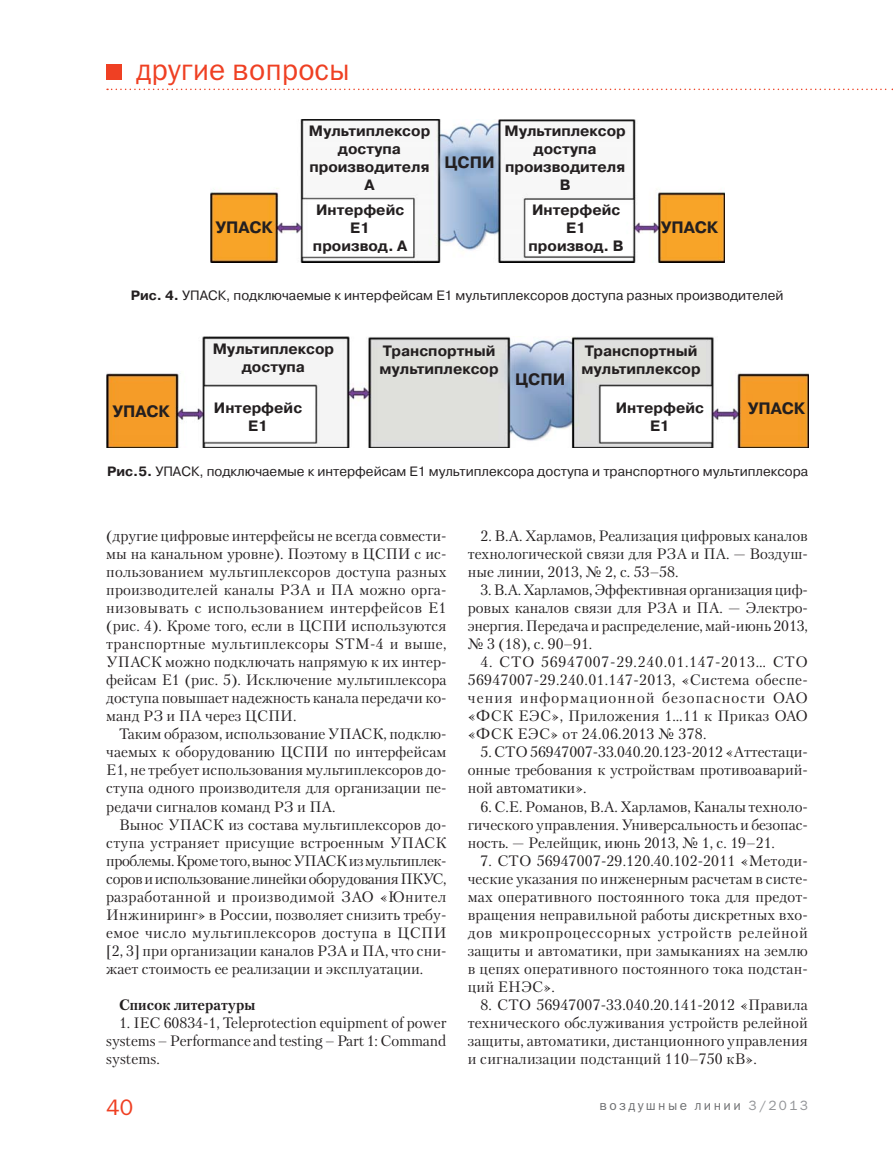
<style>
.page{position:relative;width:893px;height:1170px;background:#fff}
.page>*{position:absolute;margin:0;border:0;box-sizing:border-box;transform-origin:0 0}
.t1{font:30px "Franklin Gothic Book C";color:#ef4023}
.t2{font:22.5px "Franklin Gothic Book C";color:#ef4023}
.t3{font:700 16.5px "Pragmatica C";color:#231f20}
.t4{font:15px/18px "Petersburg C";color:#231f20;text-align:justify}
.t5{font:700 15px/18px "Pragmatica C";color:#231f20;text-align:center}
.t6{font:15px/18px "Petersburg C";color:#212121;text-align:justify}
.t7{font:700 15px "Petersburg C";color:#231f20}
.t8{font:13.5px "Pragmatica C";color:#231f20}
.t9{font:13.5px "Franklin Gothic Book C";letter-spacing:.175em;color:#6d6e70}
.s1{font-weight:700}
.s2{color:#231f20}
.s3{color:#939598}
</style>
<div class="page">
<div style="left:106px;top:64px;width:16px;height:16px;background:#ef4023"></div>
<svg style="left:107px;top:89px;width:786px;height:1px"></svg>
<img style="left:211px;top:119px;width:514px;height:144px">
<img style="left:106px;top:336px;width:703px;height:112px">
<h1 class="t1" style="left:136px;top:53px;width:215px">другие вопросы</h1>
<p class="t5" style="left:309px;top:124px;width:123px">Мультиплексор доступа производителя<br>A</p>
<p class="t3" style="left:445px;top:156px;width:52px">ЦСПИ</p>
<p class="t5" style="left:504px;top:124px;width:123px">Мультиплексор доступа производителя<br>B</p>
<p class="t3" style="left:215px;top:221px;width:59px">УПАСК</p>
<p class="t5" style="left:313px;top:202px;width:96px">Интерфейс<br>Е1 производ. А</p>
<p class="t5" style="left:529px;top:202px;width:97px">Интерфейс<br>Е1 производ. B</p>
<p class="t3" style="left:661px;top:221px;width:59px">УПАСК</p>
<p class="t8" style="left:131px;top:288px;width:654px"><span class="s1">Рис. 4.</span> УПАСК, подключаемые к интерфейсам E1 мультиплексоров доступа разных производителей</p>
<p class="t5" style="left:213px;top:341px;width:123px">Мультиплексор доступа</p>
<p class="t5" style="left:379px;top:343px;width:121px;text-align:left">Транспортный мультиплексор</p>
<p class="t5" style="left:581px;top:343px;width:121px;text-align:left">Транспортный мультиплексор</p>
<p class="t3" style="left:515px;top:373px;width:52px">ЦСПИ</p>
<p class="t3" style="left:112px;top:405px;width:59px">УПАСК</p>
<p class="t3" style="left:748px;top:403px;width:59px">УПАСК</p>
<p class="t5" style="left:214px;top:400px;width:90px">Интерфейс<br>Е1</p>
<p class="t5" style="left:616px;top:400px;width:90px">Интерфейс<br>Е1</p>
<p class="t8" style="left:107px;top:464px;width:703px"><span class="s1">Рис.5.</span> УПАСК, подключаемые к интерфейсам E1 мультиплексора доступа и транспортного мультиплексора</p>
<p class="t4" style="left:106px;top:527px;width:342px">(другие цифровые интерфейсы не всегда совмести&shy;мы на канальном уровне). Поэтому в ЦСПИ с ис&shy;пользованием мультиплексоров доступа разных производителей каналы РЗА и ПА можно орга&shy;низовывать с использованием интерфейсов E1 (рис. 4). Кроме того, если в ЦСПИ используются транспортные мультиплексоры STM-4 и выше, УПАСК можно подключать напрямую к их интер&shy;фейсам E1 (рис. 5). Исключение мультиплексора доступа повышает надежность канала передачи ко&shy;манд РЗ и ПА через ЦСПИ.</p>
<p class="t4" style="left:106px;top:725px;width:342px;text-indent:13px">Таким образом, использование УПАСК, подклю&shy;чаемых к оборудованию ЦСПИ по интерфейсам E1, не требует использования мультиплексоров до&shy;ступа одного производителя для организации пе&shy;редачи сигналов команд РЗ и ПА.</p>
<p class="t4" style="left:106px;top:815px;width:342px;text-indent:13px">Вынос УПАСК из состава мультиплексоров до&shy;ступа устраняет присущие встроенным УПАСК проблемы. Кроме того, вынос УПАСК из мультиплек&shy;соров и использование линейки оборудования ПКУС, разработанной и производимой ЗАО «Юнител Инжиниринг» в России, позволяет снизить требу&shy;емое число мультиплексоров доступа в ЦСПИ [2, 3] при организации каналов РЗА и ПА, что сни&shy;жает стоимость ее реализации и эксплуатации.</p>
<p class="t7" style="left:119px;top:994px;width:138px">Список литературы</p>
<p class="t4" style="left:106px;top:1013px;width:342px;text-indent:13px">1. IEC 60834-1, Teleprotection equipment of power systems – Performance and testing – Part 1: Command systems.</p>
<h2 class="t2" style="left:106px;top:1094px;width:28px">40</h2>
<p class="t6" style="left:468px;top:527px;width:342px;text-indent:13px"><span class="s2">2. В.А. Харламов,</span> Реализация цифровых каналов технологической связи для РЗА и ПА<span class="s2">. — Воздуш&shy;ные линии, 2013, № 2, с. 53–58.</span></p>
<p class="t4" style="left:468px;top:581px;width:342px;text-indent:13px">3. В.А. Харламов, Эффективная организация циф&shy;ровых каналов связи для РЗА и ПА. — Электро&shy;энергия. Передача и распределение, май-июнь 2013, № 3 (18), с. 90–91.</p>
<p class="t4" style="left:468px;top:653px;width:342px;text-indent:13px">4. СТО 56947007-29.240.01.147-2013… СТО 56947007-29.240.01.147-2013, «Система обеспе&shy;чения информационной безопасности ОАО «ФСК ЕЭС», Приложения 1…11 к Приказ ОАО «ФСК ЕЭС» от 24.06.2013 № 378.</p>
<p class="t4" style="left:468px;top:743px;width:342px;text-indent:13px">5. СТО 56947007-33.040.20.123-2012 «Аттестаци&shy;онные требования к устройствам противоаварий&shy;ной автоматики».</p>
<p class="t4" style="left:468px;top:797px;width:342px;text-indent:13px">6. С.Е. Романов, В.А. Харламов, Каналы техноло&shy;гического управления. Универсальность и безопас&shy;ность. — Релейщик, июнь 2013, № 1, с. 19–21.</p>
<p class="t4" style="left:468px;top:851px;width:342px;text-indent:13px">7. СТО 56947007-29.120.40.102-2011 «Методи&shy;ческие указания по инженерным расчетам в систе&shy;мах оперативного постоянного тока для предот&shy;вращения неправильной работы дискретных вхо&shy;дов микропроцессорных устройств релейной защиты и автоматики, при замыканиях на землю в цепях оперативного постоянного тока подстан&shy;ций ЕНЭС».</p>
<p class="t4" style="left:468px;top:995px;width:342px;text-indent:13px">8. СТО 56947007-33.040.20.141-2012 «Правила технического обслуживания устройств релейной защиты, автоматики, дистанционного управления и сигнализации подстанций 110–750 кВ».</p>
<p class="t9" style="left:600px;top:1097px;width:210px">воздушные линии <span class="s3">3/2013</span></p>
</div>
